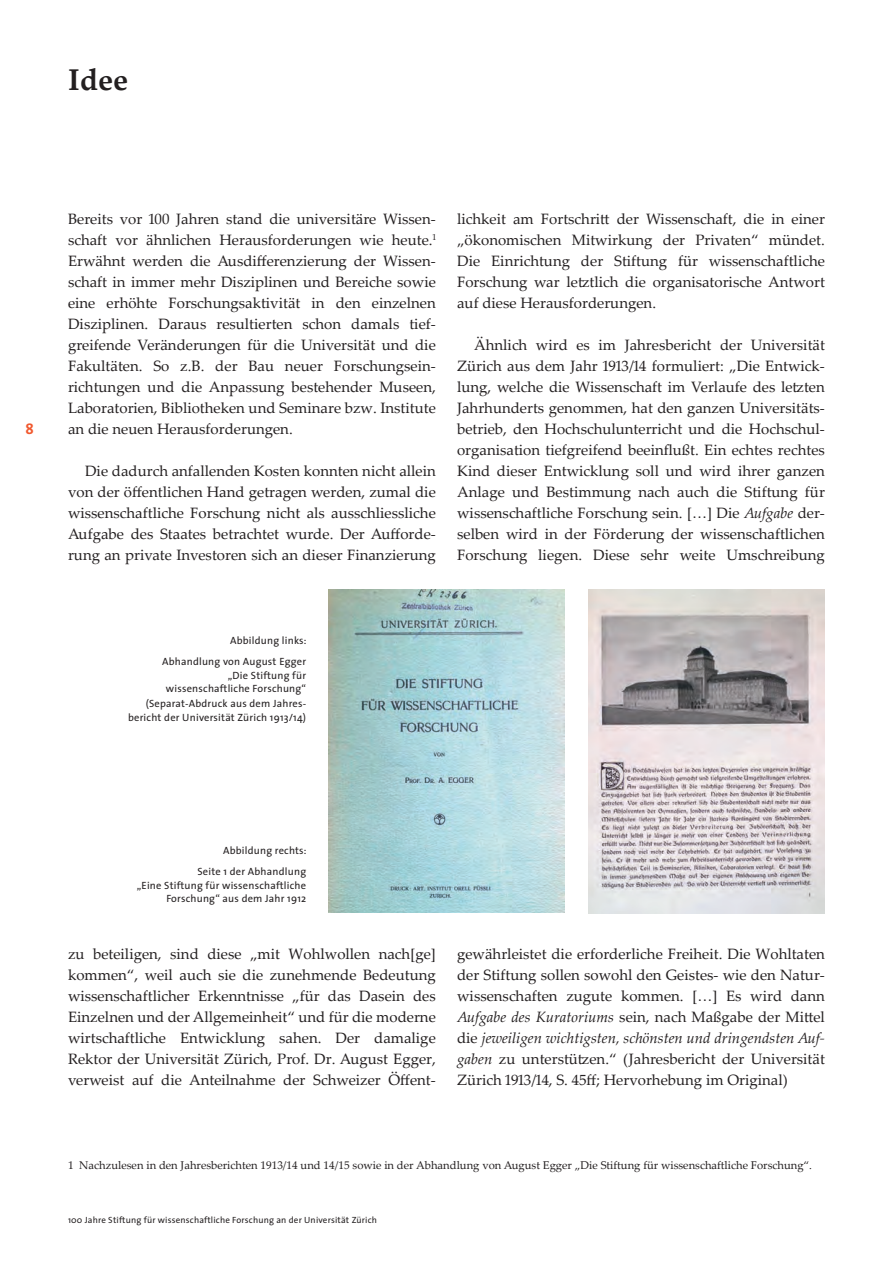
<style>
.page{position:relative;width:893px;height:1263px;background:#fff}
.page>*{position:absolute;margin:0;border:0;box-sizing:border-box;transform-origin:0 0}
.Titel{font:700 30px "Palatino Linotype";color:#231f20}
.Lauftext_Einzug{font:15px/21px "Palatino Linotype";color:#231f20;text-align:justify}
.Pagina_links{font:700 15px "The Sans";color:#f1592f}
.Fussnote{font:11.25px "Palatino Linotype";color:#231f20}
.Marginalie{font:10.5px/13.5px "The Sans";letter-spacing:.02em;color:#231f20;text-align:right}
.t1{font:9px "The Sans";letter-spacing:.02em;color:#231f20}
.s1{font-style:italic}
</style>
<div class="page">
<img style="left:328px;top:589px;width:237px;height:324px">
<img style="left:588px;top:590px;width:237px;height:323px">
<p class="Titel" style="left:68px;top:58px;width:61px">Idee</p>
<p class="Pagina_links" style="left:26px;top:417px;width:10px">8</p>
<p class="Lauftext_Einzug" style="left:68px;top:208px;width:369px">Bereits vor 100 Jahren stand die universitäre Wissen&shy;schaft vor ähnlichen Herausforderungen wie heute.<sup>1<br></sup>Erwähnt werden die Ausdifferenzierung der Wissen&shy;schaft in immer mehr Disziplinen und Bereiche sowie eine erhöhte Forschungsaktivität in den einzelnen Disziplinen. Daraus resultierten schon damals tief&shy;greifende Veränderungen für die Universität und die Fakultäten. So z.B. der Bau neuer Forschungsein&shy;richtungen und die Anpassung bestehender Museen, Laboratorien, Bibliotheken und Seminare bzw. Institute an die neuen Herausforderungen.</p>
<p class="Lauftext_Einzug" style="left:68px;top:460px;width:369px;text-indent:17px">Die dadurch anfallenden Kosten konnten nicht allein von der öffentlichen Hand getragen werden, zumal die wissenschaftliche Forschung nicht als ausschliessliche Aufgabe des Staates betrachtet wurde. Der Aufforde&shy;rung an private Investoren sich an dieser Finanzierung</p>
<p class="Lauftext_Einzug" style="left:457px;top:208px;width:369px">lichkeit am Fortschritt der Wissenschaft, die in einer „ökonomischen Mitwirkung der Privaten“ mündet.<br>Die Einrichtung der Stiftung für wissenschaftliche Forschung war letztlich die organisatorische Antwort auf diese Herausforderungen.</p>
<p class="Lauftext_Einzug" style="left:457px;top:334px;width:369px;text-indent:17px">Ähnlich wird es im Jahresbericht der Universität Zürich aus dem Jahr 1913/14 formuliert: „Die Entwick&shy;lung, welche die Wissenschaft im Verlaufe des letzten Jahrhunderts genommen, hat den ganzen Universitäts&shy;betrieb, den Hochschulunterricht und die Hochschul&shy;organisation tiefgreifend beeinflußt. Ein echtes rechtes Kind dieser Entwicklung soll und wird ihrer ganzen Anlage und Bestimmung nach auch die Stiftung für wissenschaftliche Forschung sein. […] Die <span class="s1">Aufgabe</span> der&shy;selben wird in der Förderung der wissenschaftlichen Forschung liegen. Diese sehr weite Umschreibung</p>
<p class="Marginalie" style="left:230px;top:634px;width:78px">Abbildung links:</p>
<p class="Marginalie" style="left:162px;top:655px;width:146px">Abhandlung von August Egger „Die Stiftung für wissenschaftliche Forschung“</p>
<p class="Marginalie" style="left:128px;top:697px;width:180px">(Separat-Abdruck aus dem Jahres&shy;bericht der Universität Zürich 1913/14)</p>
<p class="Marginalie" style="left:223px;top:844px;width:85px">Abbildung rechts:</p>
<p class="Marginalie" style="left:137px;top:865px;width:171px">Seite 1 der Abhandlung<br>„Eine Stiftung für wissenschaftliche<br>Forschung“ aus dem Jahr 1912</p>
<p class="Lauftext_Einzug" style="left:68px;top:943px;width:369px">zu beteiligen, sind diese „mit Wohlwollen nach[ge] kommen“, weil auch sie die zunehmende Bedeutung wissenschaftlicher Erkenntnisse „für das Dasein des Einzelnen und der Allgemeinheit“ und für die moderne wirtschaftliche Entwicklung sahen. Der damalige Rektor der Universität Zürich, Prof. Dr. August Egger, verweist auf die Anteilnahme der Schweizer Öffent-</p>
<p class="Lauftext_Einzug" style="left:457px;top:943px;width:369px">gewährleistet die erforderliche Freiheit. Die Wohltaten der Stiftung sollen sowohl den Geistes- wie den Natur&shy;wissenschaften zugute kommen. […] Es wird dann <span class="s1">Aufgabe des Kuratoriums</span> sein, nach Maßgabe der Mittel die <span class="s1">jeweiligen wichtigsten, schönsten und dringendsten Auf&shy;gaben</span> zu unterstützen.“ (Jahresbericht der Universität Zürich 1913/14, S. 45ff; Hervorhebung im Original)</p>
<p class="Fussnote" style="left:68px;top:1157px;width:745px">1 Nachzulesen in den Jahresberichten 1913/14 und 14/15 sowie in der Abhandlung von August Egger „Die Stiftung für wissenschaftliche Forschung“.</p>
<p class="t1" style="left:68px;top:1212px;width:310px">100 Jahre Stiftung für wissenschaftliche Forschung an der Universität Zürich</p>
</div>
